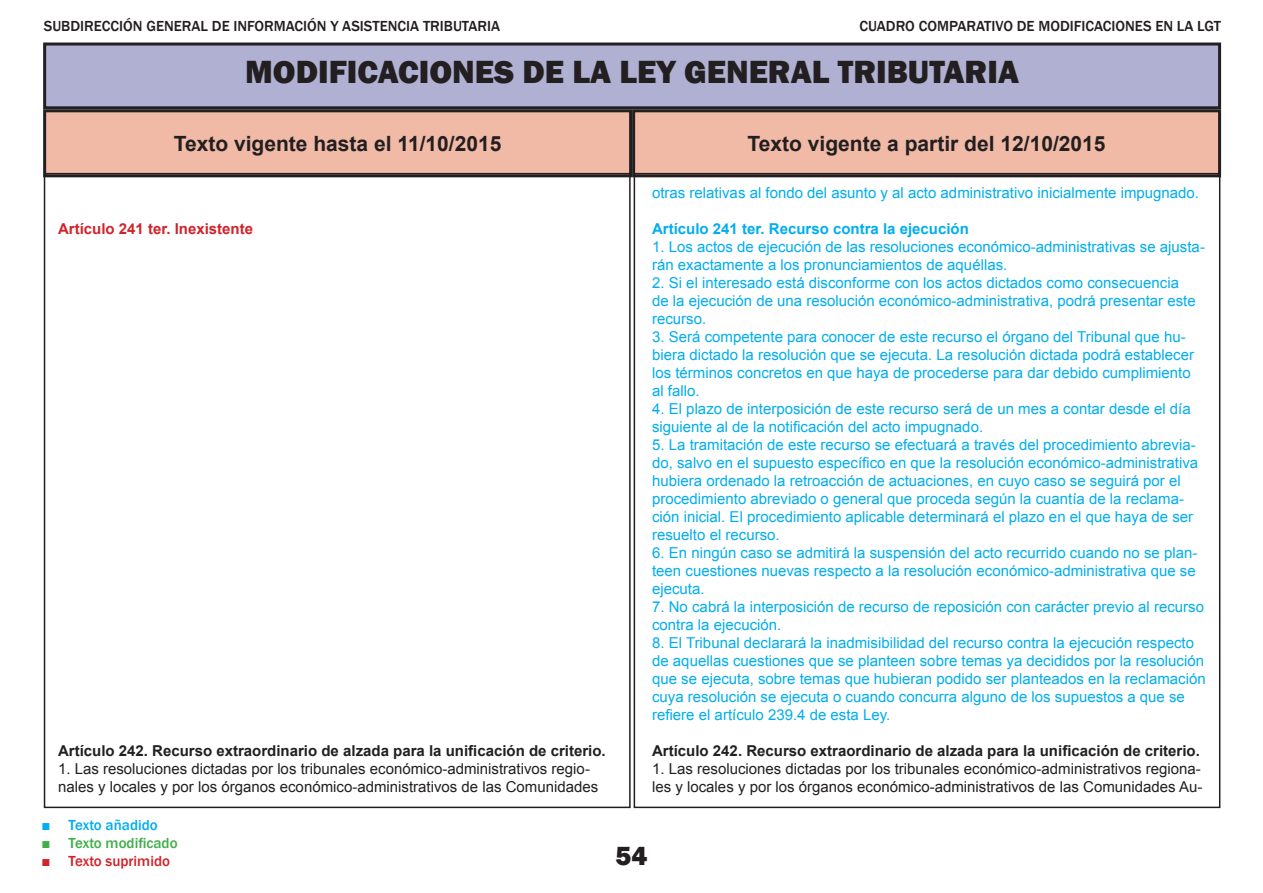
<style>
.page{position:relative;width:1263px;height:893px;background:#fff}
.page>*{position:absolute;margin:0;border:0;box-sizing:border-box;transform-origin:0 0}
.t1{font:800 33px "Franklin Gothic";color:#231f20}
.t2{font:800 27px "Franklin Gothic";color:#231f20}
.t3{font:700 21px "Arial";color:#231f20}
.t4{font:15px/18px "Arial";color:#00aeef}
.t5{font:15px/18px "Arial";color:#231f20}
.t6{font:700 15px "Arial";color:#231f20}
.t7{font:500 15px "Franklin Gothic";color:#231f20}
.t8{font:700 15px "Arial";color:#00aeef}
.t9{font:700 15px "Arial";color:#d1232a}
.t10{font:500 15px "Franklin Gothic";color:#40ae49}
.t11{font:500 15px "Franklin Gothic";color:#d1232a}
.t12{font:500 15px "Franklin Gothic";color:#00aeef}
.s1{font-family:"Times New Roman";font-weight:700}
</style>
<div class="page">
<div style="left:45px;top:44px;width:1174px;height:64px;background:#afb0d2"></div>
<div style="left:43px;top:43px;width:1178px;height:66px;border:3px solid #231f20"></div>
<div style="left:634px;top:111px;width:585px;height:65px;background:#f0baa6"></div>
<div style="left:632px;top:109px;width:589px;height:68px;border:3px solid #231f20"></div>
<div style="left:45px;top:111px;width:586px;height:65px;background:#f0baa6"></div>
<div style="left:43px;top:109px;width:589px;height:68px;border:3px solid #231f20"></div>
<p class="t7" style="left:44px;top:16px;width:458px">SUBDIRECCIÓN GENERAL DE INFORMACIÓN Y ASISTENCIA TRIBUTARIA</p>
<p class="t7" style="left:859px;top:16px;width:363px">CUADRO COMPARATIVO DE MODIFICACIONES EN LA LGT</p>
<h1 class="t1" style="left:245px;top:51px;width:775px">MODIFICACIONES DE LA LEY GENERAL TRIBUTARIA</h1>
<h3 class="t3" style="left:174px;top:130px;width:329px">Texto vigente hasta el 11/10/2015</h3>
<h3 class="t3" style="left:748px;top:130px;width:359px">Texto vigente a partir del 12/10/2015</h3>
<p class="t9" style="left:58px;top:219px;width:197px">Artículo 241 ter. Inexistente</p>
<p class="t6" style="left:58px;top:741px;width:549px">Artículo 242. Recurso extraordinario de alzada para la unificación de criterio.</p>
<p class="t5" style="left:58px;top:760px;width:542px">1. Las resoluciones dictadas por los tribunales económico-administrativos regio&shy;nales y locales y por los órganos económico-administrativos de las Comunidades</p>
<p class="t12" style="left:42px;top:815px;width:118px"><span class="s1">■</span> Texto añadido</p>
<p class="t10" style="left:42px;top:833px;width:137px"><span class="s1">■</span> Texto modificado</p>
<p class="t11" style="left:42px;top:851px;width:130px"><span class="s1">■</span> Texto suprimido</p>
<p class="t4" style="left:652px;top:184px;width:548px">otras relativas al fondo del asunto y al acto administrativo inicialmente impugnado.</p>
<p class="t8" style="left:652px;top:219px;width:318px">Artículo 241 ter. Recurso contra la ejecución</p>
<p class="t4" style="left:652px;top:238px;width:554px">1. Los actos de ejecución de las resoluciones económico-administrativas se ajusta&shy;rán exactamente a los pronunciamientos de aquéllas.</p>
<p class="t4" style="left:652px;top:274px;width:545px">2. Si el interesado está disconforme con los actos dictados como consecuencia de la ejecución de una resolución económico-administrativa, podrá presentar este recurso.</p>
<p class="t4" style="left:652px;top:328px;width:543px">3. Será competente para conocer de este recurso el órgano del Tribunal que hu&shy;biera dictado la resolución que se ejecuta. La resolución dictada podrá establecer los términos concretos en que haya de procederse para dar debido cumplimiento al fallo.</p>
<p class="t4" style="left:652px;top:400px;width:540px">4. El plazo de interposición de este recurso será de un mes a contar desde el día siguiente al de la notificación del acto impugnado.</p>
<p class="t4" style="left:652px;top:436px;width:548px">5. La tramitación de este recurso se efectuará a través del procedimiento abrevia&shy;do, salvo en el supuesto específico en que la resolución económico-administrativa hubiera ordenado la retroacción de actuaciones, en cuyo caso se seguirá por el procedimiento abreviado o general que proceda según la cuantía de la reclama&shy;ción inicial. El procedimiento aplicable determinará el plazo en el que haya de ser resuelto el recurso.</p>
<p class="t4" style="left:652px;top:544px;width:547px;text-align:justify">6. En ningún caso se admitirá la suspensión del acto recurrido cuando no se plan&shy;teen cuestiones nuevas respecto a la resolución económico-administrativa que se ejecuta.</p>
<p class="t4" style="left:652px;top:598px;width:553px">7. No cabrá la interposición de recurso de reposición con carácter previo al recurso contra la ejecución.</p>
<p class="t4" style="left:652px;top:634px;width:555px">8. El Tribunal declarará la inadmisibilidad del recurso contra la ejecución respecto de aquellas cuestiones que se planteen sobre temas ya decididos por la resolución que se ejecuta, sobre temas que hubieran podido ser planteados en la reclamación cuya resolución se ejecuta o cuando concurra alguno de los supuestos a que se refiere el artículo 239.4 de esta Ley.</p>
<p class="t6" style="left:652px;top:741px;width:549px">Artículo 242. Recurso extraordinario de alzada para la unificación de criterio.</p>
<p class="t5" style="left:652px;top:760px;width:552px">1. Las resoluciones dictadas por los tribunales económico-administrativos regiona&shy;les y locales y por los órganos económico-administrativos de las Comunidades Au-</p>
<h2 class="t2" style="left:616px;top:838px;width:33px">54</h2>
</div>
